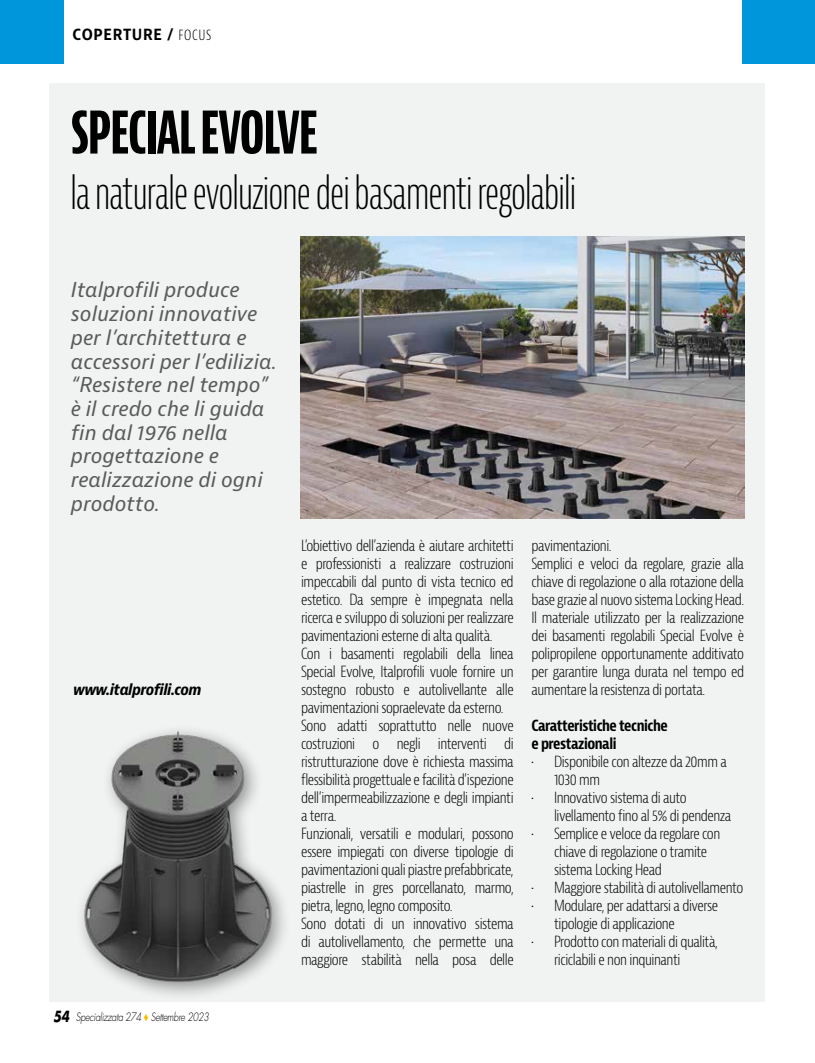
<style>
.page{position:relative;width:815px;height:1063px;background:#fff}
.page>*{position:absolute;margin:0;border:0;box-sizing:border-box;transform-origin:0 0}
.t1{font:700 extra-condensed 62.5px "Bernina Sans";letter-spacing:-.03em;color:#000}
.t2{font:300 extra-condensed 45px "Bernina Sans";letter-spacing:-.02em;color:#000}
.t3{font:italic 20px/23.8px "Bernina Sans";color:#5a5a59}
.t4{font:300 condensed 15px/18px "Bernina Sans";letter-spacing:-.03em;color:#000}
.t5{font:700 condensed 15px/18px "Bernina Sans";letter-spacing:-.03em;color:#000}
.t6{font:italic 700 condensed 15px "Bernina Sans";letter-spacing:-.03em;color:#000}
.t7{font:700 15px "Bernina Sans";color:#000;scale:.9 1}
.t8{font:italic 300 11.25px "Futura Std";letter-spacing:-.03em;color:#000;scale:.8 1}
.s1{font-weight:300;font-stretch:condensed}
.s2{font-weight:700;font-size:15px}
.s3{color:#fbba00}
</style>
<div class="page">
<div style="left:49px;top:83px;width:716px;height:918px;background:#edf1ef"></div>
<div style="left:0;top:0;width:64px;height:64px;background:#0096dc"></div>
<img style="left:300px;top:236px;width:444px;height:283px">
<div style="left:74px;top:723px;width:217px;height:279px;background:#f0f3f2"></div>
<img style="left:81px;top:730px;width:204px;height:263px">
<div style="left:742px;top:0;width:73px;height:64px;background:#0096dc"></div>
<p class="t7" style="left:73px;top:25px;width:156px">COPERTURE / <span class="s1">FOCUS</span></p>
<h1 class="t1" style="left:70px;top:95px;width:249px">SPECIAL EVOLVE</h1>
<h2 class="t2" style="left:70px;top:167px;width:507px">la naturale evoluzione dei basamenti regolabili</h2>
<h3 class="t3" style="left:71px;top:279px;width:207px">Italprofili produce soluzioni innovative per l’architettura e accessori per l’edilizia. “Resistere nel tempo” è il credo che li guida fin dal 1976 nella progettazione e realizzazione di ogni prodotto.</h3>
<p class="t6" style="left:73px;top:680px;width:130px">www.italprofili.com</p>
<p class="t8" style="left:53px;top:1010px;width:196px"><span class="s2">54</span> Specializzata 274 <span class="s3">◆</span> Settembre 2023</p>
<p class="t4" style="left:301px;top:537px;width:214px">L’obiettivo dell’azienda è aiutare architetti e professionisti a realizzare costruzioni impeccabili dal punto di vista tecnico ed estetico. Da sempre è impegnata nella ricerca e sviluppo di soluzioni per realizzare pavimentazioni esterne di alta qualità.<br>Con i basamenti regolabili della linea Special Evolve, Italprofili vuole fornire un sostegno robusto e autolivellante alle pavimentazioni sopraelevate da esterno.<br>Sono adatti soprattutto nelle nuove costruzioni o negli interventi di ristrutturazione dove è richiesta massima flessibilità progettuale e facilità d’ispezione dell’impermeabilizzazione e degli impianti a terra.<br>Funzionali, versatili e modulari, possono essere impiegati con diverse tipologie di pavimentazioni quali piastre prefabbricate, piastrelle in gres porcellanato, marmo, pietra, legno, legno composito.<br>Sono dotati di un innovativo sistema di autolivellamento, che permette una maggiore stabilità nella posa delle</p>
<p class="t4" style="left:531px;top:537px;width:214px">pavimentazioni.<br>Semplici e veloci da regolare, grazie alla chiave di regolazione o alla rotazione della base grazie al nuovo sistema Locking Head.<br>Il materiale utilizzato per la realizzazione dei basamenti regolabili Special Evolve è polipropilene opportunamente additivato per garantire lunga durata nel tempo ed aumentare la resistenza di portata.</p>
<p class="t5" style="left:531px;top:717px;width:138px">Caratteristiche tecniche e prestazionali</p>
<p class="t4" style="left:554px;top:753px;width:174px;text-indent:-23px">• Disponibile con altezze da 20mm a<br>1030 mm</p>
<p class="t4" style="left:554px;top:789px;width:179px;text-indent:-22px">• Innovativo sistema di auto livellamento fino al 5% di pendenza</p>
<p class="t4" style="left:554px;top:825px;width:168px;text-indent:-22px">• Semplice e veloce da regolare con chiave di regolazione o tramite sistema Locking Head</p>
<p class="t4" style="left:531px;top:879px;width:213px">• Maggiore stabilità di autolivellamento</p>
<p class="t4" style="left:554px;top:897px;width:166px;text-indent:-22px">• Modulare, per adattarsi a diverse tipologie di applicazione</p>
<p class="t4" style="left:554px;top:933px;width:165px;text-indent:-22px">• Prodotto con materiali di qualità, riciclabili e non inquinanti</p>
</div>
